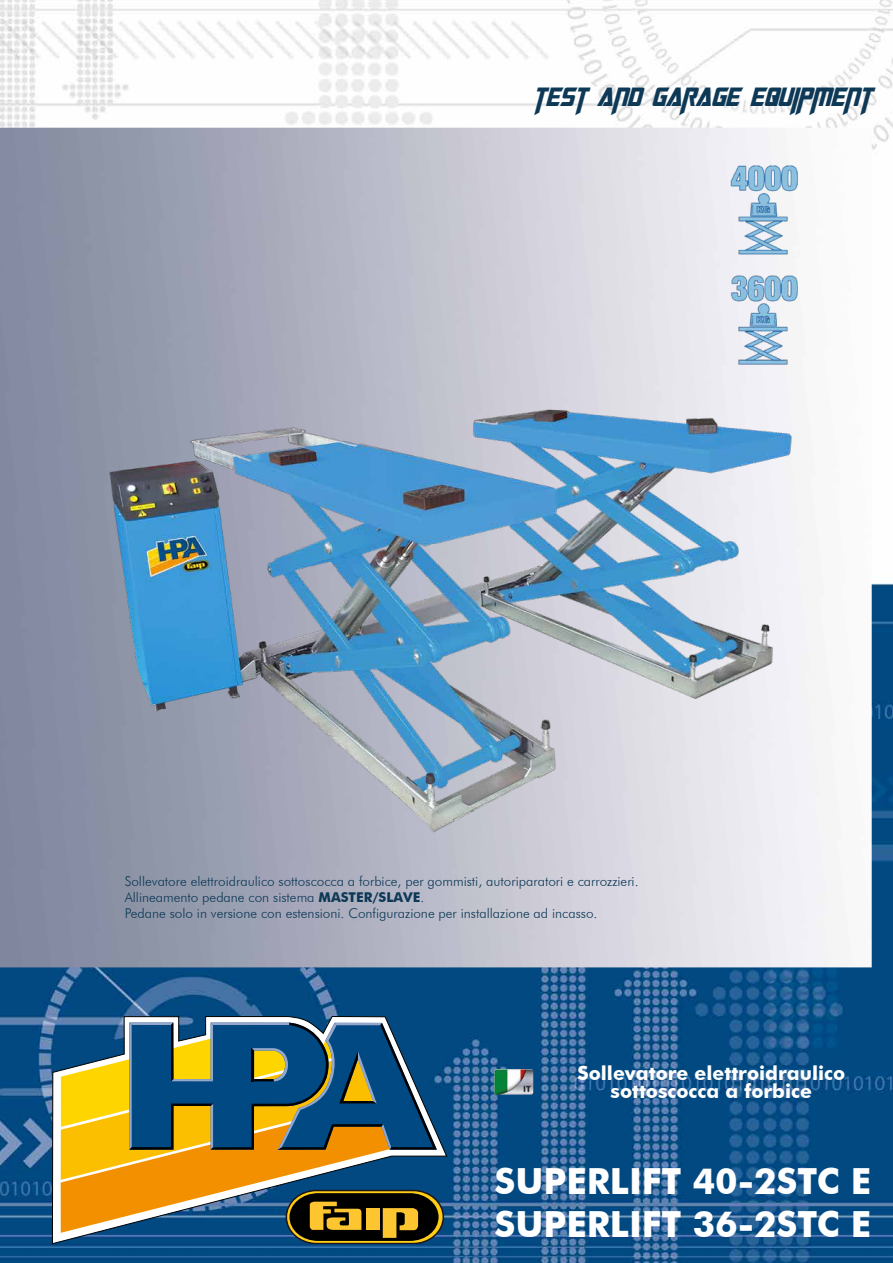
<style>
.page{position:relative;width:893px;height:1263px;background:#fff}
.page>*{position:absolute;margin:0;border:0;box-sizing:border-box;transform-origin:0 0}
.t1{font:700 36px "Futura BT";color:#fff}
.t2{font:italic 27px "Cybertron Moviecaps";color:#0d3856}
.t3{font:700 19.5px/18px "Futura BT";color:#fff;text-align:center}
.t4{font:300 13.5px "Futura BT";color:#0d3856}
.s1{font-weight:700}
</style>
<div class="page">
<img style="left:0;top:0;width:893px;height:1263px">
<img style="left:0;top:128px;width:872px;height:839px">
<svg style="left:52px;top:1016px;width:395px;height:228px"></svg>
<svg style="left:61px;top:1180px;width:366px;height:53px;background:#8a7f5c"></svg>
<svg style="left:61px;top:1022px;width:376px;height:158px;background:#69785a"></svg>
<svg style="left:286px;top:1190px;width:158px;height:54px;background:#574a19"></svg>
<img style="left:494px;top:1069px;width:39px;height:25px">
<img style="left:93px;top:398px;width:706px;height:440px">
<img style="left:728px;top:272px;width:71px;height:96px">
<img style="left:727px;top:165px;width:72px;height:91px">
<h2 class="t2" style="left:533px;top:79px;width:340px">TEST AND GARAGE EQUIPMENT</h2>
<p class="t4" style="left:125px;top:873px;width:515px">Sollevatore elettroidraulico sottoscocca a forbice, per gommisti, autoriparatori e carrozzieri.</p>
<p class="t4" style="left:125px;top:889px;width:301px">Allineamento pedane con sistema <span class="s1">MASTER/SLAVE</span>.</p>
<p class="t4" style="left:125px;top:904px;width:474px">Pedane solo in versione con estensioni. Configurazione per installazione ad incasso.</p>
<p class="t3" style="left:577px;top:1064px;width:269px">Sollevatore elettroidraulico sottoscocca a forbice</p>
<p class="t1" style="left:494px;top:1159px;width:378px">SUPERLIFT 40-2STC E</p>
<p class="t1" style="left:494px;top:1202px;width:378px">SUPERLIFT 36-2STC E</p>
</div>
